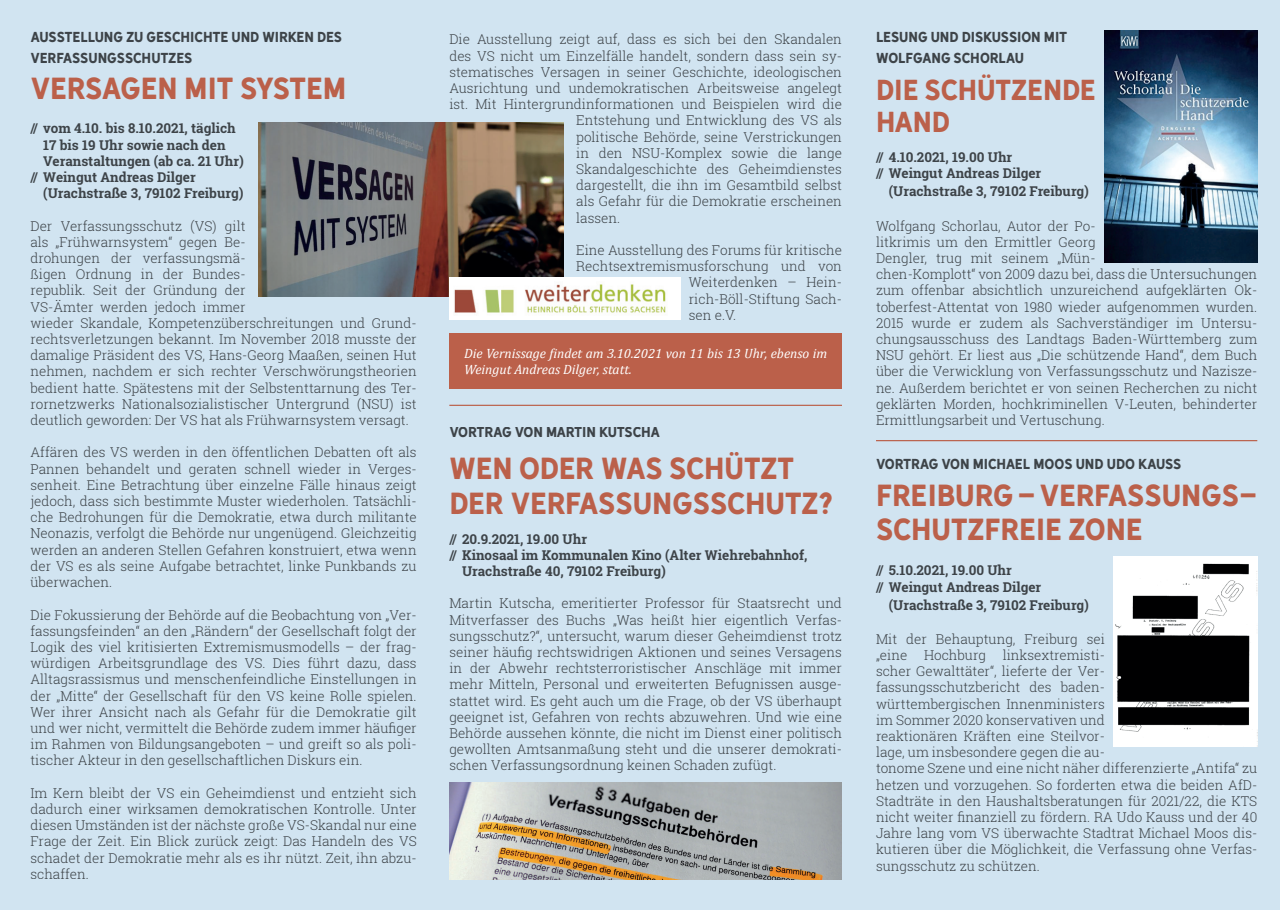
<style>
.page{position:relative;width:1280px;height:910px;background:#d1e4f1}
.page>*{position:absolute;margin:0;border:0;box-sizing:border-box;transform-origin:0 0}
.t1{font:28.5px/34.2px "Hanley Pro Sans";letter-spacing:-.01em;color:#bb604a}
.t2{font:27px/32.4px "Hanley Pro Sans";color:#bb604a}
.t3{font:300 13.5px/16.2px "Roboto Slab";color:#4b4c4d;text-align:justify}
.t4{font:700 13.5px/16.2px "Roboto Slab";color:#4b4c4d}
.t5{font:13.5px/21.6px "Hanley Pro Sans";letter-spacing:-.01em;color:#4b4c4d}
.t6{font:italic 13.5px/16.2px "Cambria";color:#fff}
.t7{font:13.5px "Hanley Pro Sans";letter-spacing:-.04em;color:#4b4c4d}
</style>
<div class="page">
<img style="left:258px;top:122px;width:305px;height:175px">
<hr style="left:449px;top:405px;width:393px;height:1px;background:#bb604a">
<hr style="left:876px;top:440px;width:381px;height:1px;background:#bb604a">
<img style="left:1104px;top:30px;width:153px;height:233px">
<img style="left:449px;top:782px;width:393px;height:97px">
<div style="left:449px;top:333px;width:393px;height:55px;background:#bb604a"></div>
<img style="left:449px;top:278px;width:231px;height:42px">
<img style="left:1113px;top:556px;width:144px;height:190px">
<p class="t5" style="left:30px;top:25px;width:313px">AUSSTELLUNG ZU GESCHICHTE UND WIRKEN DES<br>VERFASSUNGSSCHUTZES</p>
<h1 class="t1" style="left:30px;top:69px;width:317px">VERSAGEN MIT SYSTEM</h1>
<p class="t4" style="left:30px;top:120px;width:207px">// vom 4.10. bis 8.10.2021, täglich</p>
<p class="t4" style="left:43px;top:137px;width:184px">17 bis 19 Uhr sowie nach den</p>
<p class="t4" style="left:43px;top:153px;width:202px">Veranstaltungen (ab ca. 21 Uhr)</p>
<p class="t4" style="left:30px;top:169px;width:167px">// Weingut Andreas Dilger</p>
<p class="t4" style="left:43px;top:185px;width:202px">(Urachstraße 3, 79102 Freiburg)</p>
<p class="t3" style="left:30px;top:217px;width:388px;text-align:left">Der Verfassungsschutz (VS) gilt<br>als „Frühwarnsystem“ gegen Be-<br>drohungen der verfassungsmä-<br>ßigen Ordnung in der Bundes-<br>republik. Seit der Gründung der<br>VS-Ämter werden jedoch immer<br>wieder Skandale, Kompetenzüberschreitungen und Grund&shy;rechtsverletzungen bekannt. Im November 2018 musste der damalige Präsident des VS, Hans-Georg Maaßen, seinen Hut nehmen, nachdem er sich rechter Verschwörungstheorien bedient hatte. Spätestens mit der Selbstenttarnung des Ter&shy;rornetzwerks Nationalsozialistischer Untergrund (NSU) ist deutlich geworden: Der VS hat als Frühwarnsystem versagt.</p>
<p class="t3" style="left:30px;top:444px;width:388px">Affären des VS werden in den öffentlichen Debatten oft als Pannen behandelt und geraten schnell wieder in Verges&shy;senheit. Eine Betrachtung über einzelne Fälle hinaus zeigt jedoch, dass sich bestimmte Muster wiederholen. Tatsächli&shy;che Bedrohungen für die Demokratie, etwa durch militante Neonazis, verfolgt die Behörde nur ungenügend. Gleichzeitig werden an anderen Stellen Gefahren konstruiert, etwa wenn der VS es als seine Aufgabe betrachtet, linke Punkbands zu überwachen.</p>
<p class="t3" style="left:30px;top:606px;width:388px">Die Fokussierung der Behörde auf die Beobachtung von „Ver&shy;fassungsfeinden“ an den „Rändern“ der Gesellschaft folgt der Logik des viel kritisierten Extremismusmodells – der frag&shy;würdigen Arbeitsgrundlage des VS. Dies führt dazu, dass Alltagsrassismus und menschenfeindliche Einstellungen in der „Mitte“ der Gesellschaft für den VS keine Rolle spielen.<br>Wer ihrer Ansicht nach als Gefahr für die Demokratie gilt und wer nicht, vermittelt die Behörde zudem immer häufiger im Rahmen von Bildungsangeboten – und greift so als poli&shy;tischer Akteur in den gesellschaftlichen Diskurs ein.</p>
<p class="t3" style="left:30px;top:784px;width:388px">Im Kern bleibt der VS ein Geheimdienst und entzieht sich dadurch einer wirksamen demokratischen Kontrolle. Unter diesen Umständen ist der nächste große VS-Skandal nur eine Frage der Zeit. Ein Blick zurück zeigt: Das Handeln des VS schadet der Demokratie mehr als es ihr nützt. Zeit, ihn abzu&shy;schaffen.</p>
<p class="t3" style="left:449px;top:31px;width:394px">Die Ausstellung zeigt auf, dass es sich bei den Skandalen</p>
<p class="t3" style="left:449px;top:47px;width:394px">des VS nicht um Einzelfälle handelt, sondern dass sein sy-</p>
<p class="t3" style="left:449px;top:63px;width:394px">stematisches Versagen in seiner Geschichte, ideologischen</p>
<p class="t3" style="left:449px;top:80px;width:394px">Ausrichtung und undemokratischen Arbeitsweise angelegt</p>
<p class="t3" style="left:449px;top:96px;width:394px">ist. Mit Hintergrundinformationen und Beispielen wird die</p>
<p class="t3" style="left:576px;top:112px;width:267px">Entstehung und Entwicklung des VS als</p>
<p class="t3" style="left:576px;top:128px;width:267px">politische Behörde, seine Verstrickungen</p>
<p class="t3" style="left:576px;top:144px;width:267px">in den NSU-Komplex sowie die lange</p>
<p class="t3" style="left:576px;top:161px;width:267px">Skandalgeschichte des Geheimdienstes</p>
<p class="t3" style="left:576px;top:177px;width:267px">dargestellt, die ihn im Gesamtbild selbst</p>
<p class="t3" style="left:576px;top:193px;width:267px">als Gefahr für die Demokratie erscheinen</p>
<p class="t3" style="left:576px;top:209px;width:46px">lassen.</p>
<p class="t3" style="left:576px;top:242px;width:267px">Eine Ausstellung des Forums für kritische</p>
<p class="t3" style="left:576px;top:258px;width:267px">Rechtsextremismusforschung und von</p>
<p class="t3" style="left:689px;top:274px;width:155px">Weiterdenken – Hein-</p>
<p class="t3" style="left:689px;top:290px;width:155px">rich-Böll-Stiftung Sach-</p>
<p class="t3" style="left:689px;top:306px;width:49px">sen e.V.</p>
<p class="t6" style="left:464px;top:345px;width:365px">Die Vernissage findet am 3.10.2021 von 11 bis 13 Uhr, ebenso im<br>Weingut Andreas Dilger, statt.</p>
<p class="t7" style="left:449px;top:421px;width:212px">VORTRAG VON MARTIN KUTSCHA</p>
<h1 class="t1" style="left:449px;top:449px;width:385px">WEN ODER WAS SCHÜTZT<br>DER VERFASSUNGSSCHUTZ?</h1>
<p class="t4" style="left:449px;top:530px;width:139px">// 20.9.2021, 19.00 Uhr</p>
<p class="t4" style="left:449px;top:547px;width:360px">// Kinosaal im Kommunalen Kino (Alter Wiehrebahnhof,</p>
<p class="t4" style="left:462px;top:563px;width:205px">Urachstraße 40, 79102 Freiburg)</p>
<p class="t3" style="left:449px;top:595px;width:394px">Martin Kutscha, emeritierter Professor für Staatsrecht und Mitverfasser des Buchs „Was heißt hier eigentlich Verfas&shy;sungsschutz?“, untersucht, warum dieser Geheimdienst trotz seiner häufig rechtswidrigen Aktionen und seines Versagens in der Abwehr rechtsterroristischer Anschläge mit immer mehr Mitteln, Personal und erweiterten Befugnissen ausge&shy;stattet wird. Es geht auch um die Frage, ob der VS überhaupt geeignet ist, Gefahren von rechts abzuwehren. Und wie eine Behörde aussehen könnte, die nicht im Dienst einer politisch gewollten Amtsanmaßung steht und die unserer demokrati&shy;schen Verfassungsordnung keinen Schaden zufügt.</p>
<p class="t5" style="left:876px;top:25px;width:193px">LESUNG UND DISKUSSION MIT<br>WOLFGANG SCHORLAU</p>
<h2 class="t2" style="left:876px;top:71px;width:221px">DIE SCHÜTZENDE<br>HAND</h2>
<p class="t4" style="left:876px;top:149px;width:167px">// 4.10.2021, 19.00 Uhr<br>// Weingut Andreas Dilger</p>
<p class="t4" style="left:889px;top:183px;width:202px">(Urachstraße 3, 79102 Freiburg)</p>
<p class="t3" style="left:876px;top:217px;width:383px;text-align:left">Wolfgang Schorlau, Autor der Po-<br>litkrimis um den Ermittler Georg<br>Dengler, trug mit seinem „Mün-<br>chen-Komplott“ von 2009 dazu bei, dass die Untersuchungen zum offenbar absichtlich unzureichend aufgeklärten Ok&shy;toberfest-Attentat von 1980 wieder aufgenommen wurden.<br>2015 wurde er zudem als Sachverständiger im Untersu&shy;chungsausschuss des Landtags Baden-Württemberg zum NSU gehört. Er liest aus „Die schützende Hand“, dem Buch über die Verwicklung von Verfassungsschutz und Nazisze&shy;ne. Außerdem berichtet er von seinen Recherchen zu nicht geklärten Morden, hochkriminellen V-Leuten, behinderter Ermittlungsarbeit und Vertuschung.</p>
<p class="t5" style="left:876px;top:452px;width:307px">VORTRAG VON MICHAEL MOOS UND UDO KAUß</p>
<h1 class="t1" style="left:876px;top:475px;width:383px">FREIBURG - VERFASSUNGS-<br>SCHUTZFREIE ZONE</h1>
<p class="t4" style="left:876px;top:562px;width:167px">// 5.10.2021, 19.00 Uhr<br>// Weingut Andreas Dilger</p>
<p class="t4" style="left:889px;top:596px;width:202px">(Urachstraße 3, 79102 Freiburg)</p>
<p class="t3" style="left:876px;top:630px;width:383px;text-align:left">Mit der Behauptung, Freiburg sei<br>„eine Hochburg linksextremisti-<br>scher Gewalttäter“, lieferte der Ver-<br>fassungsschutzbericht des baden-<br>württembergischen Innenministers<br>im Sommer 2020 konservativen und<br>reaktionären Kräften eine Steilvor-<br>lage, um insbesondere gegen die au-<br>tonome Szene und eine nicht näher differenzierte „Antifa“ zu hetzen und vorzugehen. So forderten etwa die beiden AfD-Stadträte in den Haushaltsberatungen für 2021/22, die KTS nicht weiter finanziell zu fördern. RA Udo Kauss und der 40<br>Jahre lang vom VS überwachte Stadtrat Michael Moos dis&shy;kutieren über die Möglichkeit, die Verfassung ohne Verfas&shy;sungsschutz zu schützen.</p>
</div>
